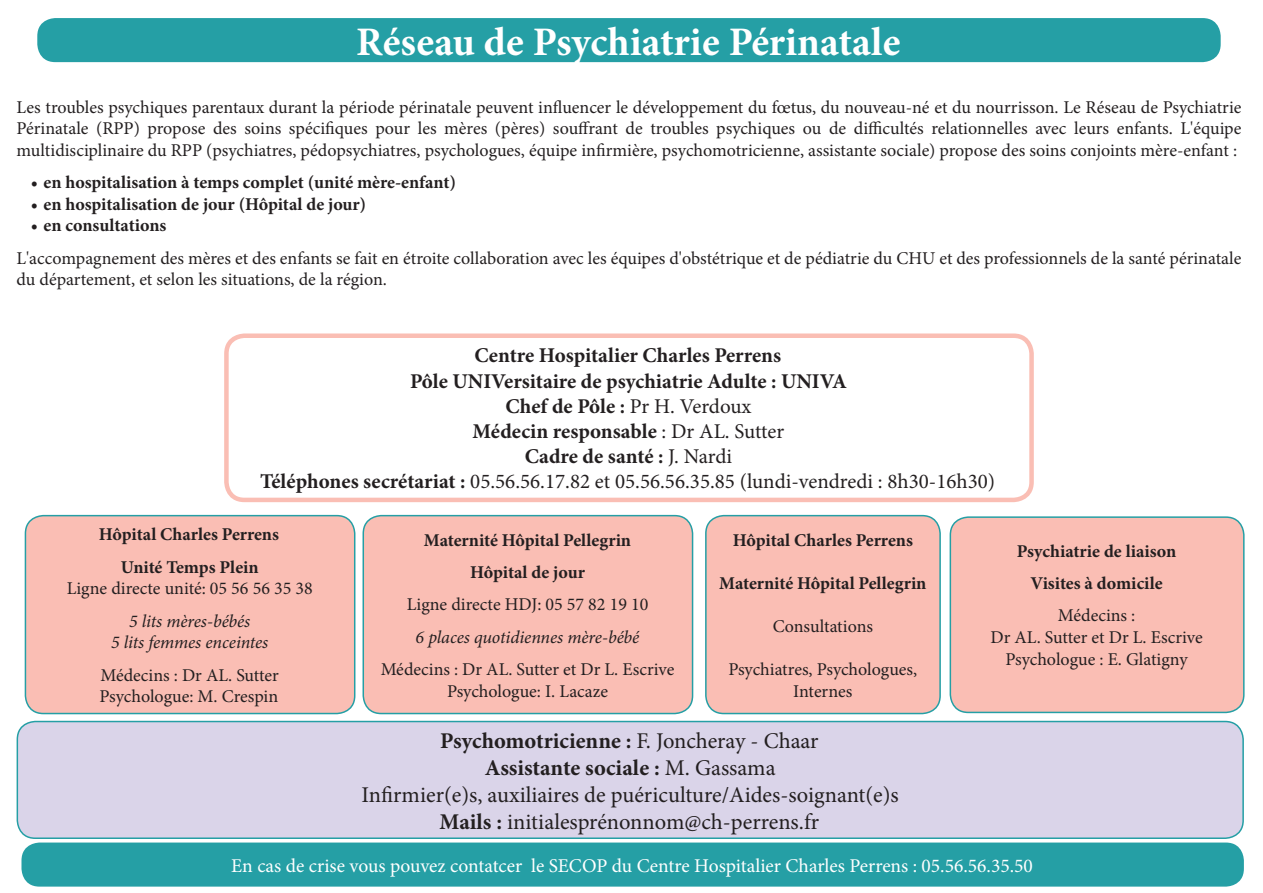
<style>
.page{position:relative;width:1263px;height:893px;background:#fff}
.page>*{position:absolute;margin:0;border:0;box-sizing:border-box;transform-origin:0 0}
.t1{font:700 40.5px "Minion Pro";color:#fff}
.t2{font:22.5px "Minion Pro";color:#231f20}
.t3{font:700 22.5px "Minion Pro";color:#231f20}
.t4{font:700 21px "Minion Pro";color:#231f20}
.t5{font:21px "Minion Pro";color:#231f20}
.t6{font:19.5px "Minion Pro";color:#fff}
.t7{font:18px/21.6px "Minion Pro";color:#231f20;text-align:justify}
.t8{font:700 18px "Minion Pro";letter-spacing:-.005em;color:#231f20}
.t9{font:italic 18px "Minion Pro";letter-spacing:-.01em;color:#231f20}
.s1{font-weight:400}
.s2{font-weight:700}
</style>
<div class="page">
<div style="left:37px;top:18px;width:1184px;height:44px;background:#259fa5;border-radius:18px"></div>
<div style="left:224px;top:333px;width:810px;height:169px;border:4px solid #fabeb4;border-radius:18px"></div>
<div style="left:25px;top:516px;width:330px;height:197px;background:#fabeb4;border-radius:18px"></div>
<div style="left:25px;top:515px;width:330px;height:199px;border:2px solid #259fa5;border-radius:18px"></div>
<div style="left:363px;top:516px;width:329px;height:197px;background:#fabeb4;border-radius:18px"></div>
<div style="left:362px;top:515px;width:331px;height:199px;border:2px solid #259fa5;border-radius:18px"></div>
<div style="left:706px;top:516px;width:234px;height:197px;background:#fabeb4;border-radius:18px"></div>
<div style="left:705px;top:515px;width:236px;height:199px;border:2px solid #259fa5;border-radius:18px"></div>
<div style="left:950px;top:517px;width:294px;height:195px;background:#fabeb4;border-radius:18px"></div>
<div style="left:949px;top:516px;width:295px;height:197px;border:2px solid #259fa5;border-radius:18px"></div>
<div style="left:17px;top:721px;width:1226px;height:117px;background:#dad4e9;border-radius:18px"></div>
<div style="left:17px;top:721px;width:1227px;height:118px;border:2px solid #259fa5;border-radius:18px"></div>
<div style="left:21px;top:842px;width:1223px;height:45px;background:#259fa5;border-radius:18px"></div>
<p class="t1" style="left:356px;top:13px;width:546px">Réseau de Psychiatrie Périnatale</p>
<p class="t7" style="left:17px;top:96px;width:1226px">Les troubles psychiques parentaux durant la période périnatale peuvent influencer le développement du fœtus, du nouveau-né et du nourrisson. Le Réseau de Psychiatrie Périnatale (RPP) propose des soins spécifiques pour les mères (pères) souffrant de troubles psychiques ou de difficultés relationnelles avec leurs enfants. L'équipe multidisciplinaire du RPP (psychiatres, pédopsychiatres, psychologues, équipe infirmière, psychomotricienne, assistante sociale) propose des soins conjoints mère-enfant :</p>
<p class="t8" style="left:31px;top:170px;width:427px">• en hospitalisation à temps complet (unité mère-enfant)</p>
<p class="t8" style="left:31px;top:191px;width:337px">• en hospitalisation de jour (Hôpital de jour)</p>
<p class="t8" style="left:31px;top:213px;width:137px">• en consultations</p>
<p class="t7" style="left:17px;top:247px;width:1226px">L'accompagnement des mères et des enfants se fait en étroite collaboration avec les équipes d'obstétrique et de pédiatrie du CHU et des professionnels de la santé périnatale du département, et selon les situations, de la région.</p>
<p class="t4" style="left:474px;top:341px;width:308px">Centre Hospitalier Charles Perrens</p>
<p class="t4" style="left:410px;top:366px;width:438px">Pôle UNIVersitaire de psychiatrie Adulte : UNIVA</p>
<p class="t4" style="left:505px;top:391px;width:248px">Chef de Pôle : <span class="s1">Pr H. Verdoux</span></p>
<p class="t4" style="left:473px;top:417px;width:313px">Médecin responsable <span class="s1">: Dr AL. Sutter</span></p>
<p class="t4" style="left:525px;top:442px;width:209px">Cadre de santé : <span class="s1">J. Nardi</span></p>
<p class="t5" style="left:260px;top:468px;width:736px"><span class="s2">Téléphones secrétariat :</span> 05.56.56.17.82 et 05.56.56.35.85 (lundi-vendredi : 8h30-16h30)</p>
<p class="t8" style="left:99px;top:522px;width:182px">Hôpital Charles Perrens</p>
<p class="t8" style="left:121px;top:554px;width:139px">Unité Temps Plein</p>
<p class="t7" style="left:67px;top:578px;width:247px">Ligne directe unité: 05 56 56 35 38</p>
<p class="t9" style="left:129px;top:608px;width:123px">5 lits mères-bébés</p>
<p class="t9" style="left:111px;top:630px;width:159px">5 lits femmes enceintes</p>
<p class="t7" style="left:100px;top:664px;width:180px">Médecins : Dr AL. Sutter</p>
<p class="t7" style="left:100px;top:686px;width:180px">Psychologue: M. Crespin</p>
<p class="t8" style="left:424px;top:527px;width:209px">Maternité Hôpital Pellegrin</p>
<p class="t8" style="left:470px;top:559px;width:116px">Hôpital de jour</p>
<p class="t7" style="left:407px;top:594px;width:243px">Ligne directe HDJ: 05 57 82 19 10</p>
<p class="t9" style="left:416px;top:625px;width:225px">6 places quotidiennes mère-bébé</p>
<p class="t7" style="left:381px;top:659px;width:295px">Médecins : Dr AL. Sutter et Dr L. Escrive</p>
<p class="t7" style="left:447px;top:680px;width:162px">Psychologue: I. Lacaze</p>
<p class="t8" style="left:733px;top:527px;width:182px">Hôpital Charles Perrens</p>
<p class="t8" style="left:719px;top:570px;width:209px">Maternité Hôpital Pellegrin</p>
<p class="t7" style="left:773px;top:615px;width:102px">Consultations</p>
<p class="t7" style="left:728px;top:659px;width:190px">Psychiatres, Psychologues,</p>
<p class="t7" style="left:793px;top:680px;width:61px">Internes</p>
<p class="t8" style="left:1017px;top:538px;width:161px">Psychiatrie de liaison</p>
<p class="t8" style="left:1030px;top:570px;width:134px">Visites à domicile</p>
<p class="t7" style="left:1058px;top:605px;width:79px">Médecins :</p>
<p class="t7" style="left:990px;top:626px;width:214px">Dr AL. Sutter et Dr L. Escrive</p>
<p class="t7" style="left:1005px;top:648px;width:184px">Psychologue : E. Glatigny</p>
<p class="t3" style="left:440px;top:724px;width:380px">Psychomotricienne : <span class="s1">F. Joncheray - Chaar</span></p>
<p class="t3" style="left:485px;top:751px;width:292px">Assistante sociale : <span class="s1">M. Gassama</span></p>
<p class="t2" style="left:361px;top:779px;width:539px">Infirmier(e)s, auxiliaires de puériculture/Aides-soignant(e)s</p>
<p class="t2" style="left:440px;top:806px;width:381px"><span class="s2">Mails :</span> initialesprénonnom@ch-perrens.fr</p>
<p class="t6" style="left:231px;top:852px;width:803px">En cas de crise vous pouvez contatcer le SECOP du Centre Hospitalier Charles Perrens : 05.56.56.35.50</p>
</div>
